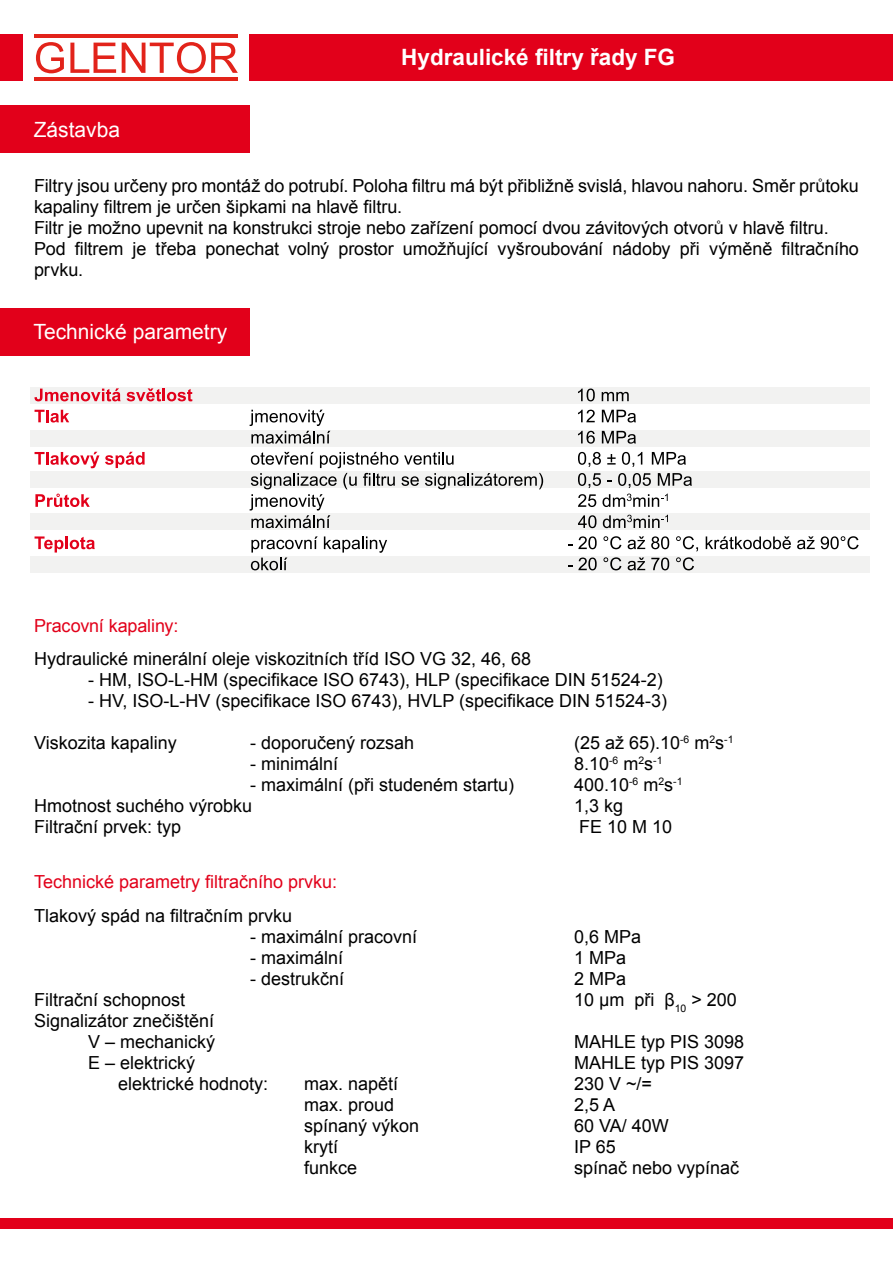
<style>
.page{position:relative;width:893px;height:1263px;background:#fff}
.page>*{position:absolute;margin:0;border:0;box-sizing:border-box;transform-origin:0 0}
.t1{font:700 22.5px "Arial";color:#fff}
.t2{font:21px "Arial";color:#fff}
.t3{font:18px/21px "Arial";color:#000}
.t4{font:18px "Arial";color:#e2001a}
</style>
<div class="page">
<div style="left:0;top:1219px;width:893px;height:10px;background:#e2001a"></div>
<div style="left:249px;top:34px;width:644px;height:46px;background:#e2001a"></div>
<svg style="left:36px;top:42px;width:28px;height:31px"></svg>
<svg style="left:70px;top:43px;width:46px;height:30px"></svg>
<svg style="left:122px;top:42px;width:116px;height:31px"></svg>
<hr style="left:34px;top:34px;width:204px;height:3px;background:#e2231a">
<hr style="left:34px;top:78px;width:204px;height:3px;background:#e2231a">
<div style="left:0;top:106px;width:249px;height:47px;background:#e2001a"></div>
<div style="left:0;top:308px;width:249px;height:47px;background:#e2001a"></div>
<div style="left:30px;top:387px;width:839px;height:17px;background:#f2f2f1"></div>
<div style="left:30px;top:430px;width:839px;height:16px;background:#f2f2f1"></div>
<div style="left:30px;top:472px;width:839px;height:16px;background:#f2f2f1"></div>
<div style="left:30px;top:513px;width:839px;height:17px;background:#f2f2f1"></div>
<div style="left:30px;top:556px;width:839px;height:16px;background:#f2f2f1"></div>
<svg style="left:34px;top:388px;width:87px;height:13px"></svg>
<svg style="left:127px;top:388px;width:65px;height:13px"></svg>
<svg style="left:578px;top:388px;width:17px;height:13px"></svg>
<svg style="left:602px;top:392px;width:27px;height:9px"></svg>
<svg style="left:35px;top:410px;width:34px;height:12px"></svg>
<svg style="left:578px;top:410px;width:17px;height:12px"></svg>
<svg style="left:602px;top:410px;width:34px;height:12px"></svg>
<svg style="left:249px;top:410px;width:81px;height:34px"></svg>
<svg style="left:578px;top:431px;width:17px;height:13px"></svg>
<svg style="left:602px;top:431px;width:34px;height:13px"></svg>
<svg style="left:35px;top:452px;width:64px;height:16px"></svg>
<svg style="left:105px;top:452px;width:40px;height:16px"></svg>
<svg style="left:578px;top:452px;width:23px;height:15px"></svg>
<svg style="left:607px;top:454px;width:9px;height:11px"></svg>
<svg style="left:622px;top:452px;width:20px;height:15px"></svg>
<svg style="left:652px;top:452px;width:34px;height:13px"></svg>
<svg style="left:578px;top:473px;width:23px;height:15px"></svg>
<svg style="left:618px;top:473px;width:33px;height:15px"></svg>
<svg style="left:658px;top:473px;width:34px;height:13px"></svg>
<svg style="left:35px;top:494px;width:55px;height:13px"></svg>
<svg style="left:578px;top:494px;width:18px;height:13px"></svg>
<svg style="left:602px;top:494px;width:66px;height:13px"></svg>
<svg style="left:249px;top:452px;width:294px;height:76px"></svg>
<svg style="left:578px;top:515px;width:18px;height:13px"></svg>
<svg style="left:603px;top:515px;width:65px;height:13px"></svg>
<svg style="left:35px;top:536px;width:60px;height:16px"></svg>
<svg style="left:324px;top:536px;width:63px;height:17px"></svg>
<svg style="left:578px;top:536px;width:19px;height:13px"></svg>
<svg style="left:603px;top:536px;width:18px;height:13px"></svg>
<svg style="left:628px;top:536px;width:17px;height:13px"></svg>
<svg style="left:651px;top:536px;width:18px;height:13px"></svg>
<svg style="left:676px;top:536px;width:22px;height:15px"></svg>
<svg style="left:706px;top:536px;width:85px;height:13px"></svg>
<svg style="left:797px;top:536px;width:18px;height:13px"></svg>
<svg style="left:821px;top:536px;width:38px;height:13px"></svg>
<svg style="left:251px;top:536px;width:67px;height:34px"></svg>
<svg style="left:578px;top:557px;width:19px;height:13px"></svg>
<svg style="left:603px;top:557px;width:18px;height:13px"></svg>
<svg style="left:628px;top:557px;width:17px;height:13px"></svg>
<svg style="left:651px;top:557px;width:18px;height:13px"></svg>
<svg style="left:676px;top:557px;width:18px;height:13px"></svg>
<div style="left:0;top:34px;width:22px;height:47px;background:#e2001a"></div>
<p class="t2" style="left:34px;top:116px;width:88px">Zástavba</p>
<p class="t1" style="left:401px;top:42px;width:275px">Hydraulické filtry řady FG</p>
<p class="t3" style="left:34px;top:175px;width:826px">Filtry jsou určeny pro montáž do potrubí. Poloha filtru má být přibližně svislá, hlavou nahoru. Směr průtoku kapaliny filtrem je určen šipkami na hlavě filtru.<br>Filtr je možno upevnit na konstrukci stroje nebo zařízení pomocí dvou závitových otvorů v hlavě filtru.<br>Pod filtrem je třeba ponechat volný prostor umožňující vyšroubování nádoby při výměně filtračního prvku.</p>
<p class="t2" style="left:34px;top:318px;width:195px">Technické parametry</p>
<p class="t4" style="left:34px;top:613px;width:146px">Pracovní kapaliny:</p>
<p class="t3" style="left:34px;top:649px;width:499px">Hydraulické minerální oleje viskozitních tříd ISO VG 32, 46, 68</p>
<p class="t3" style="left:88px;top:670px;width:576px">- HM, ISO-L-HM (specifikace ISO 6743), HLP (specifikace DIN 51524-2)</p>
<p class="t3" style="left:88px;top:691px;width:581px">- HV, ISO-L-HV (specifikace ISO 6743), HVLP (specifikace DIN 51524-3)</p>
<p class="t3" style="left:34px;top:733px;width:144px">Viskozita kapaliny</p>
<p class="t3" style="left:250px;top:733px;width:166px">- doporučený rozsah</p>
<p class="t3" style="left:574px;top:733px;width:161px">(25 až 65).10<sup>-6</sup> m<sup>2</sup>s<sup>-1</sup></p>
<p class="t3" style="left:250px;top:754px;width:90px">- minimální</p>
<p class="t3" style="left:574px;top:754px;width:90px">8.10<sup>-6</sup> m<sup>2</sup>s<sup>-1</sup></p>
<p class="t3" style="left:250px;top:775px;width:266px">- maximální (při studeném startu)</p>
<p class="t3" style="left:574px;top:775px;width:110px">400.10<sup>-6</sup> m<sup>2</sup>s<sup>-1</sup></p>
<p class="t3" style="left:34px;top:796px;width:220px">Hmotnost suchého výrobku</p>
<p class="t3" style="left:574px;top:796px;width:51px">1,3 kg</p>
<p class="t3" style="left:34px;top:817px;width:149px">Filtrační prvek: typ</p>
<p class="t3" style="left:579px;top:817px;width:95px">FE 10 M 10</p>
<p class="t4" style="left:34px;top:870px;width:305px">Technické parametry filtračního prvku:</p>
<p class="t3" style="left:34px;top:905px;width:260px">Tlakový spád na filtračním prvku</p>
<p class="t3" style="left:250px;top:926px;width:169px">- maximální pracovní</p>
<p class="t3" style="left:574px;top:926px;width:69px">0,6 MPa</p>
<p class="t3" style="left:250px;top:947px;width:95px">- maximální</p>
<p class="t3" style="left:574px;top:947px;width:54px">1 MPa</p>
<p class="t3" style="left:250px;top:968px;width:96px">- destrukční</p>
<p class="t3" style="left:574px;top:968px;width:54px">2 MPa</p>
<p class="t3" style="left:34px;top:989px;width:153px">Filtrační schopnost</p>
<p class="t3" style="left:574px;top:989px;width:164px">10 μm při β<sub>10</sub> &gt; 200</p>
<p class="t3" style="left:34px;top:1010px;width:183px;text-align:right">Signalizátor znečištění<br>V – mechanický</p>
<p class="t3" style="left:574px;top:1031px;width:172px">MAHLE typ PIS 3098</p>
<p class="t3" style="left:88px;top:1052px;width:109px">E – elektrický</p>
<p class="t3" style="left:574px;top:1052px;width:172px">MAHLE typ PIS 3097</p>
<p class="t3" style="left:118px;top:1073px;width:152px">elektrické hodnoty:</p>
<p class="t3" style="left:304px;top:1073px;width:96px">max. napětí</p>
<p class="t3" style="left:574px;top:1073px;width:80px">230 V ~/=</p>
<p class="t3" style="left:304px;top:1094px;width:92px">max. proud</p>
<p class="t3" style="left:574px;top:1094px;width:43px">2,5 A</p>
<p class="t3" style="left:304px;top:1115px;width:117px">spínaný výkon</p>
<p class="t3" style="left:574px;top:1115px;width:96px">60 VA/ 40W</p>
<p class="t3" style="left:304px;top:1136px;width:36px">krytí</p>
<p class="t3" style="left:574px;top:1136px;width:43px">IP 65</p>
<p class="t3" style="left:304px;top:1157px;width:55px">funkce</p>
<p class="t3" style="left:574px;top:1157px;width:167px">spínač nebo vypínač</p>
</div>
